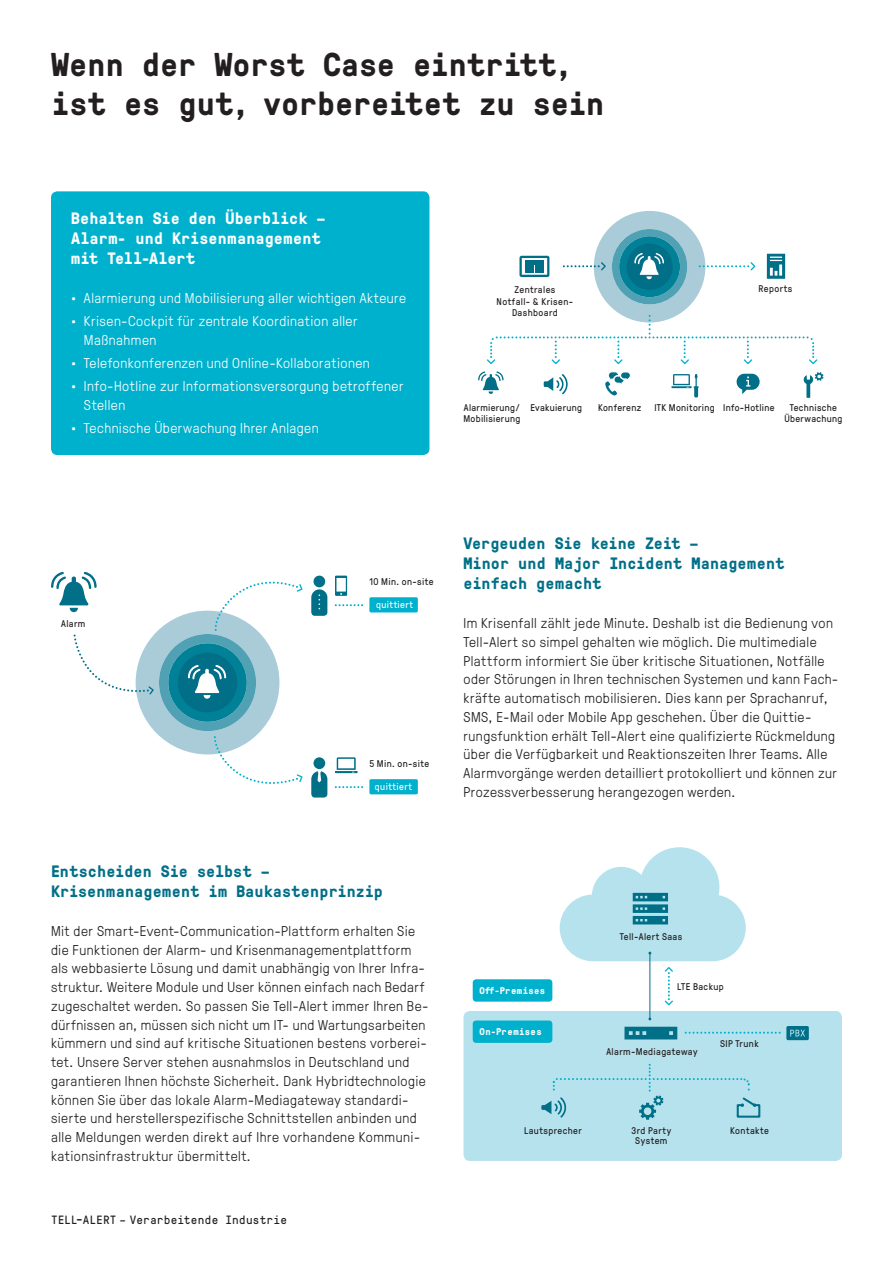
<style>
.page{position:relative;width:893px;height:1263px;background:#fff}
.page>*{position:absolute;margin:0;border:0;box-sizing:border-box;transform-origin:0 0}
.t1{font:700 33px/39px "GT Pressura Mono";letter-spacing:-.005em;color:#231f20}
.t2{font:700 16.5px/20.2px "GT Pressura Mono";letter-spacing:.01em;color:#006f87}
.t3{font:700 16.5px/20.2px "GT Pressura Mono";letter-spacing:.005em;color:#fff}
.t4{font:300 14.25px/18.8px "GT Pressura";letter-spacing:.03em;color:#231f20}
.t5{font:300 14.25px/18.8px "GT Pressura";letter-spacing:.03em;color:#fff}
.t6{font:12px "GT Pressura Mono";letter-spacing:.02em;color:#231f20}
.t7{font:9.75px/11.2px "GT Pressura";letter-spacing:.04em;color:#231f20;text-align:center}
.t8{font:700 9.75px "GT Pressura Mono";letter-spacing:.04em;color:#fff}
.t9{font:9.75px "GT Pressura";letter-spacing:.045em;color:#fff}
</style>
<div class="page">
<div style="left:51px;top:191px;width:378px;height:264px;background:#00b1cd;border-radius:6px"></div>
<div style="left:313px;top:576px;width:12px;height:11px;background:#006f87;border-radius:50%"></div>
<svg style="left:311px;top:589px;width:16px;height:27px"></svg>
<svg style="left:335px;top:576px;width:12px;height:20px"></svg>
<div style="left:369px;top:597px;width:49px;height:15px;background:#00b1cd;border-radius:2px"></div>
<svg style="left:335px;top:757px;width:23px;height:16px"></svg>
<div style="left:313px;top:757px;width:12px;height:12px;background:#006f87;border-radius:50%"></div>
<svg style="left:311px;top:771px;width:16px;height:26px"></svg>
<div style="left:369px;top:779px;width:49px;height:15px;background:#00b1cd;border-radius:2px"></div>
<svg style="left:51px;top:572px;width:252px;height:212px"></svg>
<svg style="left:335px;top:604px;width:28px;height:2px"></svg>
<svg style="left:335px;top:786px;width:28px;height:2px"></svg>
<div style="left:463px;top:1011px;width:379px;height:150px;background:#b5e2ed;border-radius:6px"></div>
<svg style="left:624px;top:1027px;width:53px;height:12px"></svg>
<hr style="left:649px;top:953px;width:1px;height:66px;background:#006f87">
<svg style="left:560px;top:847px;width:186px;height:114px"></svg>
<div style="left:473px;top:979px;width:79px;height:23px;background:#00b1cd;border-radius:3px"></div>
<div style="left:473px;top:1020px;width:79px;height:23px;background:#00b1cd;border-radius:3px"></div>
<svg style="left:685px;top:1026px;width:124px;height:14px"></svg>
<svg style="left:541px;top:1064px;width:220px;height:56px"></svg>
<svg style="left:665px;top:967px;width:8px;height:38px"></svg>
<svg style="left:478px;top:371px;width:26px;height:23px"></svg>
<svg style="left:737px;top:374px;width:23px;height:20px"></svg>
<svg style="left:605px;top:371px;width:26px;height:25px"></svg>
<svg style="left:544px;top:374px;width:24px;height:20px"></svg>
<svg style="left:804px;top:372px;width:19px;height:12px"></svg>
<svg style="left:806px;top:383px;width:4px;height:15px"></svg>
<svg style="left:487px;top:211px;width:330px;height:153px"></svg>
<svg style="left:671px;top:374px;width:28px;height:23px"></svg>
<h1 class="t1" style="left:51px;top:43px;width:554px">Wenn der Worst Case eintritt, ist es gut, vorbereitet zu sein</h1>
<p class="t3" style="left:71px;top:207px;width:256px">Behalten Sie den Überblick –<br>Alarm- und Krisenmanagement mit Tell-Alert</p>
<p class="t5" style="left:71px;top:288px;width:336px">• Alarmierung und Mobilisierung aller wichtigen Akteure</p>
<p class="t5" style="left:84px;top:311px;width:275px;text-indent:-13px">• Krisen-Cockpit für zentrale Koordination aller<br>Maßnahmen</p>
<p class="t5" style="left:71px;top:353px;width:300px">• Telefonkonferenzen und Online-Kollaborationen</p>
<p class="t5" style="left:84px;top:376px;width:321px;text-indent:-13px">• Info-Hotline zur Informationsversorgung betroffener<br>Stellen</p>
<p class="t5" style="left:71px;top:418px;width:249px">• Technische Überwachung Ihrer Anlagen</p>
<p class="t7" style="left:497px;top:284px;width:78px">Zentrales<br>Notfall- &amp; Krisen-<br>Dashboard</p>
<p class="t7" style="left:758px;top:282px;width:35px">Reports</p>
<p class="t7" style="left:463px;top:401px;width:58px;text-align:left">Alarmierung/<br>Mobilisierung</p>
<p class="t7" style="left:530px;top:401px;width:53px">Evakuierung</p>
<p class="t7" style="left:598px;top:401px;width:45px">Konferenz</p>
<p class="t7" style="left:654px;top:401px;width:122px">ITK Monitoring Info-Hotline</p>
<p class="t7" style="left:784px;top:401px;width:59px">Technische<br>Überwachung</p>
<p class="t7" style="left:61px;top:617px;width:26px">Alarm</p>
<p class="t7" style="left:369px;top:575px;width:66px">10 Min. on-site</p>
<p class="t9" style="left:376px;top:597px;width:39px">quittiert</p>
<p class="t7" style="left:369px;top:757px;width:61px">5 Min. on-site</p>
<p class="t9" style="left:375px;top:779px;width:39px">quittiert</p>
<p class="t2" style="left:51px;top:860px;width:333px">Entscheiden Sie selbst –<br>Krisenmanagement im Baukastenprinzip</p>
<p class="t4" style="left:51px;top:921px;width:379px">Mit der Smart-Event-Communication-Plattform erhalten Sie die Funktionen der Alarm- und Krisenmanagementplattform als webbasierte Lösung und damit unabhängig von Ihrer Infra&shy;struktur. Weitere Module und User können einfach nach Bedarf zugeschaltet werden. So passen Sie Tell-Alert immer Ihren Be&shy;dürfnissen an, müssen sich nicht um IT- und Wartungsarbeiten kümmern und sind auf kritische Situationen bestens vorberei&shy;tet. Unsere Server stehen ausnahmslos in Deutschland und garantieren Ihnen höchste Sicherheit. Dank Hybridtechnologie können Sie über das lokale Alarm-Mediagateway standardi&shy;sierte und herstellerspezifische Schnittstellen anbinden und alle Meldungen werden direkt auf Ihre vorhandene Kommuni&shy;kationsinfrastruktur übermittelt.</p>
<p class="t6" style="left:51px;top:1211px;width:237px">TELL-ALERT – Verarbeitende Industrie</p>
<p class="t2" style="left:463px;top:532px;width:322px">Vergeuden Sie keine Zeit –<br>Minor und Major Incident Management einfach gemacht</p>
<p class="t4" style="left:463px;top:613px;width:376px">Im Krisenfall zählt jede Minute. Deshalb ist die Bedienung von Tell-Alert so simpel gehalten wie möglich. Die multimediale Plattform informiert Sie über kritische Situationen, Notfälle oder Störungen in Ihren technischen Systemen und kann Fach&shy;kräfte automatisch mobilisieren. Dies kann per Sprachanruf, SMS, E-Mail oder Mobile App geschehen. Über die Quittie&shy;rungsfunktion erhält Tell-Alert eine qualifizierte Rückmeldung über die Verfügbarkeit und Reaktionszeiten Ihrer Teams. Alle Alarmvorgänge werden detailliert protokolliert und können zur Prozessverbesserung herangezogen werden.</p>
<p class="t8" style="left:480px;top:983px;width:67px">Off-Premises</p>
<p class="t8" style="left:480px;top:1025px;width:64px">On-Premises</p>
<p class="t7" style="left:620px;top:930px;width:64px">Tell-Alert Saas</p>
<p class="t7" style="left:677px;top:980px;width:48px">LTE Backup</p>
<p class="t7" style="left:606px;top:1045px;width:93px">Alarm-Mediagateway</p>
<p class="t7" style="left:720px;top:1038px;width:40px">SIP Trunk</p>
<p class="t7" style="left:524px;top:1124px;width:59px">Lautsprecher</p>
<p class="t7" style="left:631px;top:1124px;width:41px">3rd Party</p>
<p class="t7" style="left:730px;top:1124px;width:40px">Kontakte</p>
<p class="t7" style="left:635px;top:1134px;width:34px">System</p>
</div>
